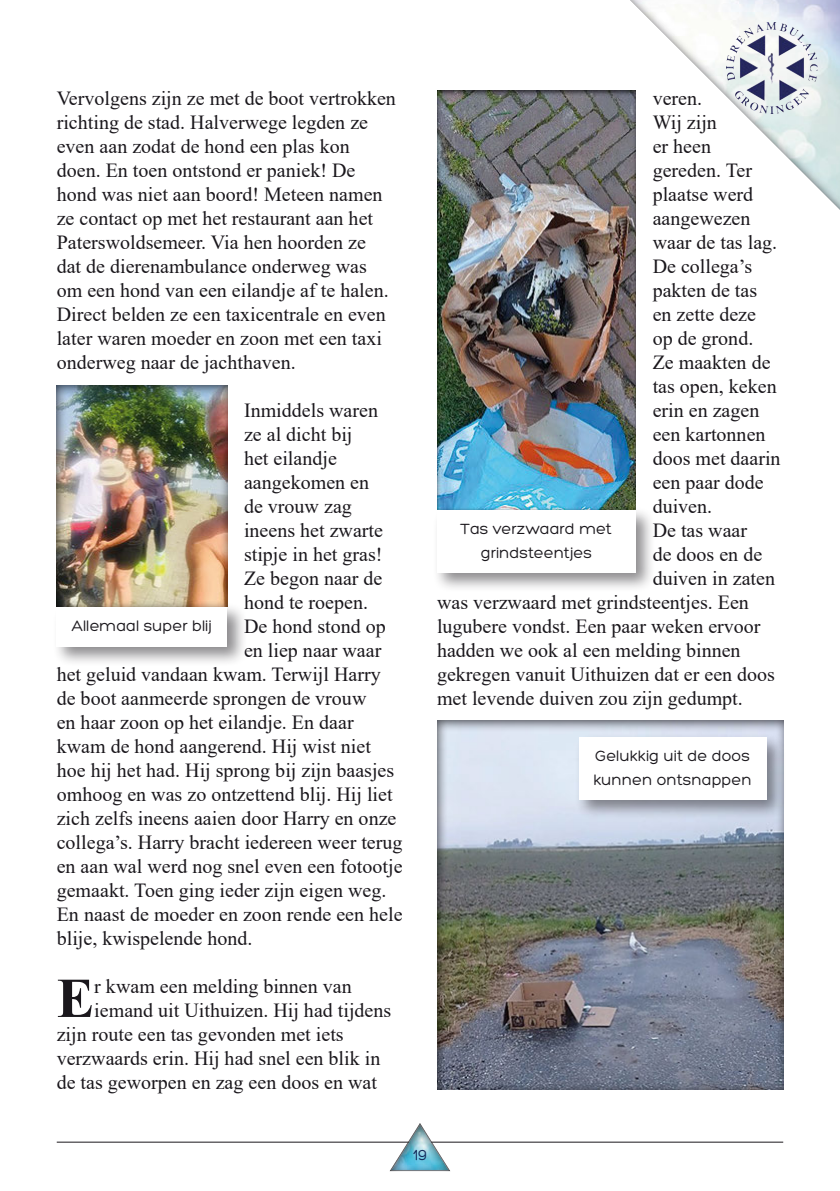
<style>
.page{position:relative;width:840px;height:1191px;background:#fff}
.page>*{position:absolute;margin:0;border:0;box-sizing:border-box;transform-origin:0 0}
.tekst_korte_stukjes{font:700 56.2px "Times New Roman";color:#1a171c}
.tekst_korte_stukjes-2{font:20px/24px "Times New Roman";color:#1a171c}
.tekst{font:20px "Times New Roman";color:#1a171c}
.caption_objectstyle{font:16px/24px "Hero";color:#1a171c;text-align:center}
.t1{font:16px "Hero";color:#102858}
</style>
<div class="page">
<div style="left:56px;top:384px;width:172px;height:224px;background:#1a171c;opacity:.75"></div>
<div style="left:436px;top:90px;width:200px;height:422px;background:#1a171c;opacity:.75"></div>
<div style="left:609px;top:0;width:230px;height:229px;background:#1a171c;opacity:.75"></div>
<div style="left:53px;top:603px;width:194px;height:64px;background:#1a171c;opacity:.5"></div>
<div style="left:57px;top:607px;width:170px;height:39px;background:#fff"></div>
<div style="left:433px;top:506px;width:222px;height:87px;background:#1a171c;opacity:.5"></div>
<div style="left:437px;top:510px;width:198px;height:63px;background:#fff"></div>
<div style="left:435px;top:720px;width:348px;height:370px;background:#1a171c;opacity:.75"></div>
<div style="left:574px;top:733px;width:211px;height:86px;background:#1a171c;opacity:.5"></div>
<div style="left:578px;top:737px;width:187px;height:62px;background:#fff"></div>
<div style="left:389px;top:1120px;width:62px;height:52px;background:#1a171c;opacity:.75"></div>
<hr style="left:431px;top:1141px;width:351px;height:1px;background:#1a171c">
<hr style="left:57px;top:1141px;width:351px;height:1px;background:#1a171c">
<img style="left:726px;top:23px;width:90px;height:90px">
<p class="tekst_korte_stukjes-2" style="left:57px;top:85px;width:340px">Vervolgens zijn ze met de boot vertrokken richting de stad. Halverwege legden ze even aan zodat de hond een plas kon doen. En toen ontstond er paniek! De hond was niet aan boord! Meteen namen ze contact op met het restaurant aan het Paterswoldsemeer. Via hen hoorden ze<br>dat de dierenambulance onderweg was om een hond van een eilandje af te halen.<br>Direct belden ze een taxicentrale en even later waren moeder en zoon met een taxi onderweg naar de jachthaven.</p>
<p class="tekst" style="left:244px;top:396px;width:135px">Inmiddels waren</p>
<p class="tekst" style="left:244px;top:420px;width:110px">ze al dicht bij</p>
<p class="tekst" style="left:244px;top:444px;width:94px">het eilandje</p>
<p class="tekst" style="left:244px;top:468px;width:126px">aangekomen en</p>
<p class="tekst" style="left:244px;top:492px;width:109px">de vrouw zag</p>
<p class="tekst" style="left:244px;top:516px;width:140px">ineens het zwarte</p>
<p class="tekst" style="left:244px;top:540px;width:140px">stipje in het gras!</p>
<p class="tekst" style="left:244px;top:564px;width:140px">Ze begon naar de</p>
<p class="tekst" style="left:244px;top:588px;width:125px">hond te roepen.</p>
<p class="tekst" style="left:244px;top:612px;width:143px">De hond stond op</p>
<p class="tekst" style="left:244px;top:636px;width:139px">en liep naar waar</p>
<p class="tekst" style="left:57px;top:660px;width:325px">het geluid vandaan kwam. Terwijl Harry</p>
<p class="tekst" style="left:57px;top:684px;width:311px">de boot aanmeerde sprongen de vrouw</p>
<p class="tekst" style="left:57px;top:708px;width:298px">en haar zoon op het eilandje. En daar</p>
<p class="tekst" style="left:57px;top:732px;width:315px">kwam de hond aangerend. Hij wist niet</p>
<p class="tekst" style="left:57px;top:756px;width:339px">hoe hij het had. Hij sprong bij zijn baasjes</p>
<p class="tekst" style="left:57px;top:780px;width:337px">omhoog en was zo ontzettend blij. Hij liet</p>
<p class="tekst" style="left:57px;top:804px;width:341px">zich zelfs ineens aaien door Harry en onze</p>
<p class="tekst" style="left:57px;top:828px;width:347px">collega’s. Harry bracht iedereen weer terug</p>
<p class="tekst" style="left:57px;top:852px;width:347px">en aan wal werd nog snel even een fotootje</p>
<p class="tekst" style="left:57px;top:876px;width:331px">gemaakt. Toen ging ieder zijn eigen weg.</p>
<p class="tekst" style="left:57px;top:900px;width:347px">En naast de moeder en zoon rende een hele</p>
<p class="tekst" style="left:57px;top:924px;width:197px">blije, kwispelende hond.</p>
<p class="tekst_korte_stukjes" style="left:57px;top:957px;width:39px">E</p>
<p class="tekst_korte_stukjes-2" style="left:94px;top:973px;width:259px">r kwam een melding binnen van</p>
<p class="caption_objectstyle" style="left:72px;top:614px;width:141px">Allemaal super blij</p>
<p class="tekst_korte_stukjes-2" style="left:94px;top:997px;width:298px">iemand uit Uithuizen. Hij had tijdens</p>
<p class="tekst_korte_stukjes-2" style="left:57px;top:1021px;width:288px">zijn route een tas gevonden met iets</p>
<p class="tekst_korte_stukjes-2" style="left:57px;top:1045px;width:325px">verzwaards erin. Hij had snel een blik in</p>
<p class="tekst_korte_stukjes-2" style="left:57px;top:1069px;width:321px">de tas geworpen en zag een doos en wat</p>
<p class="tekst_korte_stukjes-2" style="left:652px;top:85px;width:51px">veren.</p>
<p class="tekst_korte_stukjes-2" style="left:652px;top:109px;width:66px">Wij zijn</p>
<p class="tekst_korte_stukjes-2" style="left:652px;top:133px;width:60px">er heen</p>
<p class="tekst_korte_stukjes-2" style="left:652px;top:157px;width:101px">gereden. Ter</p>
<p class="tekst_korte_stukjes-2" style="left:652px;top:181px;width:102px">plaatse werd</p>
<p class="tekst_korte_stukjes-2" style="left:652px;top:205px;width:99px">aangewezen</p>
<p class="tekst_korte_stukjes-2" style="left:652px;top:229px;width:126px">waar de tas lag.</p>
<p class="tekst_korte_stukjes-2" style="left:652px;top:253px;width:101px">De collega’s</p>
<p class="tekst_korte_stukjes-2" style="left:652px;top:277px;width:106px">pakten de tas</p>
<p class="tekst_korte_stukjes-2" style="left:652px;top:301px;width:105px">en zette deze</p>
<p class="tekst_korte_stukjes-2" style="left:652px;top:325px;width:102px">op de grond.</p>
<p class="tekst_korte_stukjes-2" style="left:652px;top:349px;width:119px">Ze maakten de</p>
<p class="tekst_korte_stukjes-2" style="left:652px;top:373px;width:125px">tas open, keken</p>
<p class="tekst_korte_stukjes-2" style="left:652px;top:397px;width:108px">erin en zagen</p>
<p class="tekst_korte_stukjes-2" style="left:652px;top:421px;width:114px">een kartonnen</p>
<p class="tekst_korte_stukjes-2" style="left:652px;top:445px;width:129px">doos met daarin</p>
<p class="tekst_korte_stukjes-2" style="left:652px;top:469px;width:113px">een paar dode</p>
<p class="tekst_korte_stukjes-2" style="left:652px;top:493px;width:61px">duiven.</p>
<p class="tekst_korte_stukjes-2" style="left:652px;top:517px;width:96px">De tas waar</p>
<p class="tekst_korte_stukjes-2" style="left:652px;top:541px;width:111px">de doos en de</p>
<p class="tekst_korte_stukjes-2" style="left:652px;top:565px;width:124px">duiven in zaten</p>
<p class="tekst_korte_stukjes-2" style="left:437px;top:589px;width:313px">was verzwaard met grindsteentjes. Een</p>
<p class="tekst_korte_stukjes-2" style="left:437px;top:613px;width:325px">lugubere vondst. Een paar weken ervoor</p>
<p class="tekst_korte_stukjes-2" style="left:437px;top:637px;width:305px">hadden we ook al een melding binnen</p>
<p class="tekst_korte_stukjes-2" style="left:437px;top:661px;width:339px">gekregen vanuit Uithuizen dat er een doos</p>
<p class="tekst_korte_stukjes-2" style="left:437px;top:685px;width:307px">met levende duiven zou zijn gedumpt.</p>
<p class="caption_objectstyle" style="left:460px;top:517px;width:153px">Tas verzwaard met grindsteentjes</p>
<p class="caption_objectstyle" style="left:593px;top:744px;width:160px;text-align:left">Gelukkig uit de doos kunnen ontsnappen</p>
<p class="t1" style="left:412px;top:1147px;width:16px">19</p>
</div>
